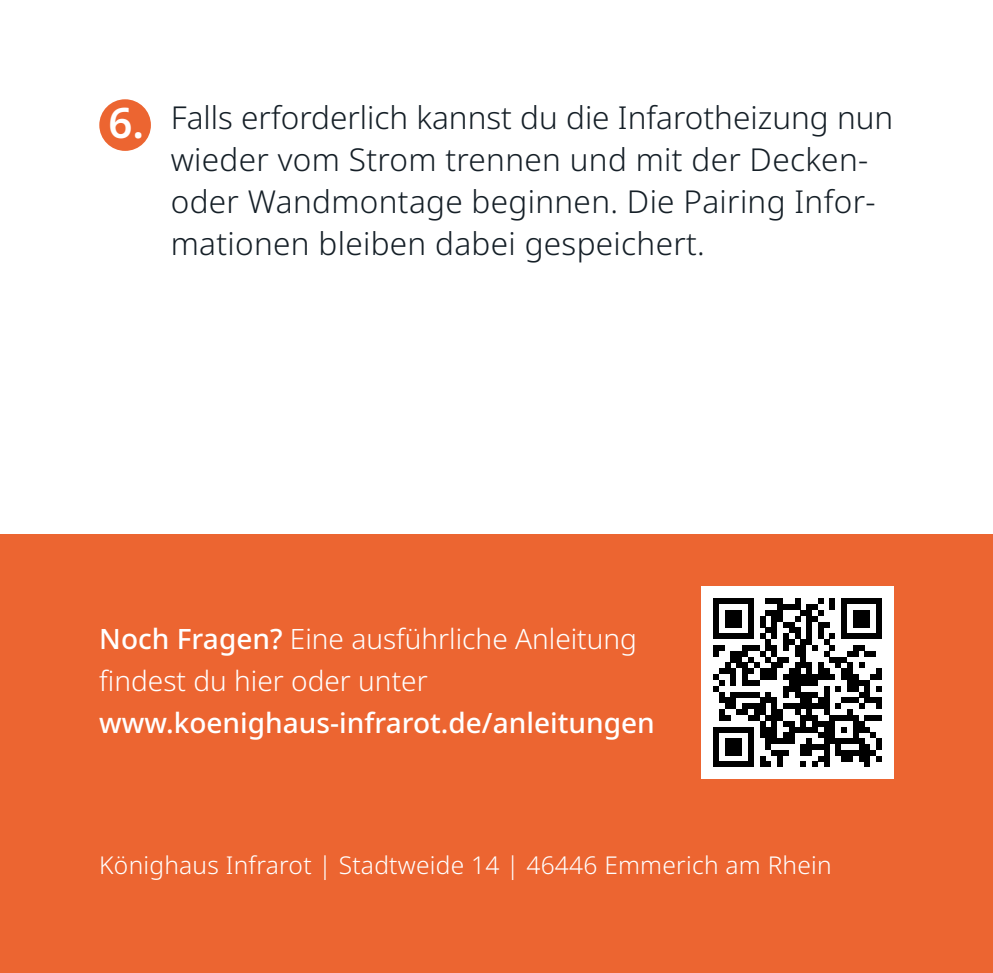
<style>
.page{position:relative;width:993px;height:973px;background:#fff}
.page>*{position:absolute;margin:0;border:0;box-sizing:border-box;transform-origin:0 0}
.t1{font:600 42px "Noto Sans";color:#fff}
.t2{font:300 31.5px/42px "Noto Sans";letter-spacing:.01em;color:#151f27}
.t3{font:300 28px/42px "Noto Sans";color:#fff}
.t4{font:500 28px "Noto Sans";color:#fff}
.t5{font:300 24.5px "Noto Sans";letter-spacing:.01em;color:#fff}
.s1{font-weight:500}
</style>
<div class="page">
<div style="left:0;top:535px;width:992px;height:437px;background:#ec6531"></div>
<div style="left:701px;top:586px;width:192px;height:192px;background:#fff"></div>
<svg style="left:713px;top:598px;width:168px;height:169px"></svg>
<div style="left:99px;top:99px;width:52px;height:52px;background:#ec6531;border-radius:50%"></div>
<h1 class="t1" style="left:108px;top:93px;width:37px">6.</h1>
<p class="t2" style="left:171px;top:97px;width:723px">Falls erforderlich kannst du die Infarotheizung nun wieder vom Strom trennen und mit der Decken&shy;oder Wandmontage beginnen. Die Pairing Infor&shy;mationen bleiben dabei gespeichert.</p>
<p class="t3" style="left:99px;top:618px;width:539px"><span class="s1">Noch Fragen?</span> Eine ausführliche Anleitung findest du hier oder unter</p>
<p class="t4" style="left:99px;top:702px;width:557px">www.koenighaus-infrarot.de/anleitungen</p>
<p class="t5" style="left:99px;top:847px;width:733px">Könighaus Infrarot | Stadtweide 14 | 46446 Emmerich am Rhein</p>
</div>
